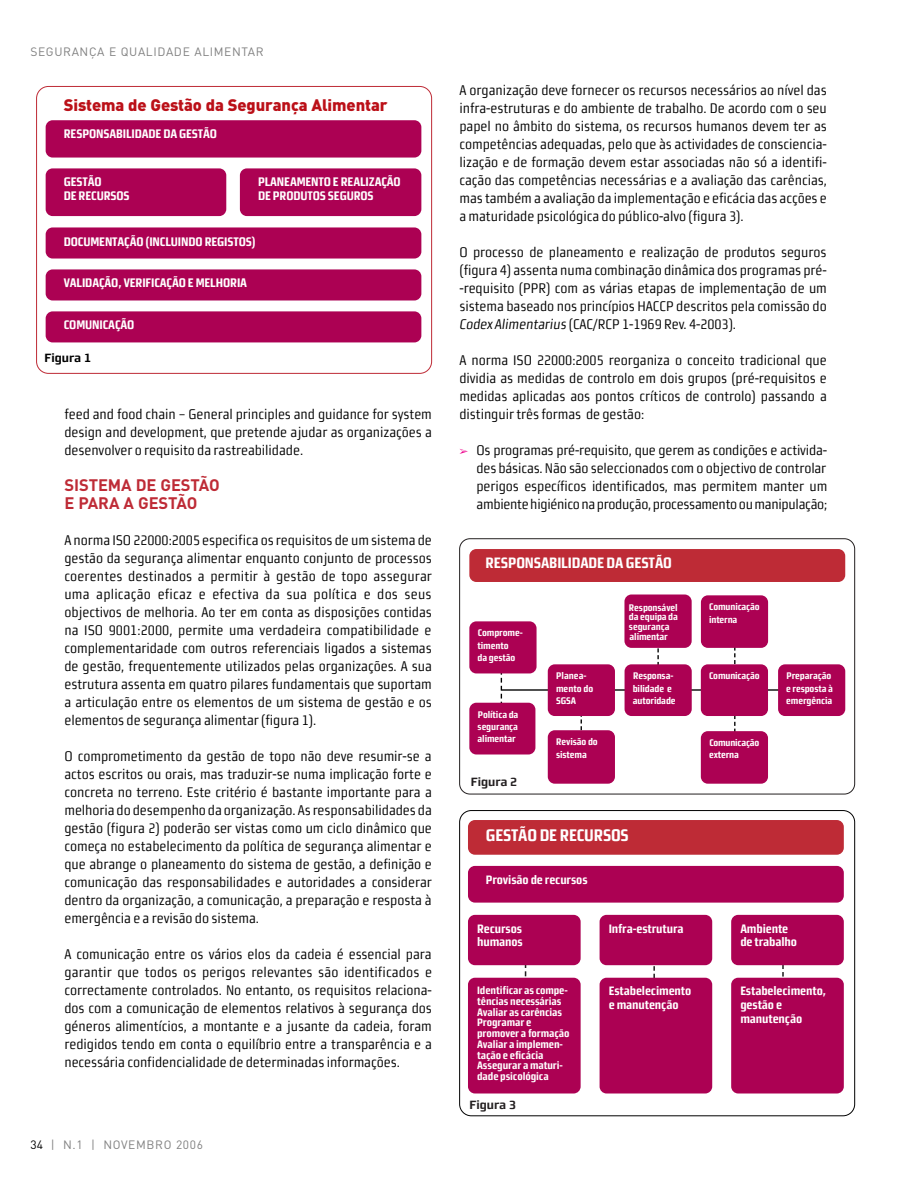
<style>
.page{position:relative;width:918px;height:1188px;background:#fff}
.page>*{position:absolute;margin:0;border:0;box-sizing:border-box;transform-origin:0 0}
.t1{font:700 16.8px "Morgan Sn Cn Lining";letter-spacing:-.01em;color:#fff}
.t2{font:900 16.5px "DIN";letter-spacing:-.005em;color:#bb1018}
.t3{font:700 16.5px/18px "DIN";letter-spacing:-.005em;color:#be2b36}
.t4{font:700 15.15px "Morgan Sn Cn Lining";letter-spacing:-.01em;color:#fff}
.t5{font:13.95px/18px "Morgan Sn Cn Lining";letter-spacing:-.005em;color:#000;text-align:justify}
.t6{font:700 12.45px/14px "Morgan Sn Cn Lining";letter-spacing:-.01em;color:#fff}
.t7{font:700 12.15px/13.8px "Morgan Sn Cn Lining";letter-spacing:-.01em;color:#fff}
.t8{font:12px "DIN";letter-spacing:.05em;color:#808080}
.t9{font:700 12px "Morgan Sn Lining";letter-spacing:-.005em;color:#231f20}
.t10{font:700 12px "Morgan Sn Lining";letter-spacing:-.005em;color:#000}
.t11{font:700 10.65px/10.6px "Morgan Sn Cn Lining";letter-spacing:-.01em;color:#fff}
.t12{font:700 9.6px/12.3px "Morgan Sn Cn Lining";letter-spacing:-.01em;color:#fff}
.s1{color:#000}
.s2{font-style:italic}
.s3{color:#ed028c}
</style>
<div class="page">
<div style="left:36px;top:86px;width:396px;height:288px;border:1px solid #be2b36;border-radius:12px"></div>
<div style="left:459px;top:810px;width:396px;height:306px;border:1px solid #000;border-radius:12px"></div>
<svg style="left:653px;top:966px;width:2px;height:12px"></svg>
<svg style="left:782px;top:965px;width:2px;height:13px"></svg>
<div style="left:459px;top:539px;width:396px;height:255px;border:1px solid #231f20;border-radius:10px"></div>
<div style="left:46px;top:120px;width:375px;height:38px;background:#ac0153;border-radius:7px"></div>
<div style="left:468px;top:866px;width:376px;height:37px;background:#ac0153;border-radius:7px"></div>
<div style="left:46px;top:311px;width:375px;height:31px;background:#ac0153;border-radius:7px"></div>
<div style="left:46px;top:269px;width:375px;height:31px;background:#ac0153;border-radius:7px"></div>
<div style="left:46px;top:227px;width:375px;height:32px;background:#ac0153;border-radius:7px"></div>
<div style="left:46px;top:168px;width:180px;height:48px;background:#ac0153;border-radius:7px"></div>
<div style="left:240px;top:168px;width:181px;height:48px;background:#ac0153;border-radius:7px"></div>
<div style="left:468px;top:978px;width:113px;height:116px;background:#ac0153;border-radius:7px"></div>
<div style="left:600px;top:978px;width:112px;height:116px;background:#ac0153;border-radius:7px"></div>
<div style="left:731px;top:978px;width:113px;height:116px;background:#ac0153;border-radius:7px"></div>
<div style="left:468px;top:915px;width:113px;height:50px;background:#ac0153;border-radius:7px"></div>
<div style="left:600px;top:915px;width:112px;height:50px;background:#ac0153;border-radius:7px"></div>
<div style="left:731px;top:915px;width:113px;height:50px;background:#ac0153;border-radius:7px"></div>
<div style="left:468px;top:820px;width:376px;height:35px;background:#be2b36;border-radius:7px"></div>
<svg style="left:657px;top:648px;width:2px;height:16px"></svg>
<svg style="left:734px;top:716px;width:1px;height:15px"></svg>
<svg style="left:734px;top:648px;width:1px;height:16px"></svg>
<svg style="left:501px;top:673px;width:1px;height:30px"></svg>
<hr style="left:502px;top:689px;width:302px;height:2px;background:#000">
<div style="left:469px;top:549px;width:376px;height:33px;background:#be2b36;border-radius:7px"></div>
<div style="left:469px;top:621px;width:68px;height:52px;background:#ac0153;border-radius:7px"></div>
<div style="left:469px;top:703px;width:66px;height:51px;background:#ac0153;border-radius:7px"></div>
<div style="left:624px;top:595px;width:68px;height:53px;background:#ac0153;border-radius:7px"></div>
<div style="left:701px;top:595px;width:67px;height:53px;background:#ac0153;border-radius:7px"></div>
<div style="left:548px;top:664px;width:67px;height:52px;background:#ac0153;border-radius:7px"></div>
<div style="left:625px;top:664px;width:67px;height:52px;background:#ac0153;border-radius:7px"></div>
<div style="left:701px;top:664px;width:67px;height:52px;background:#ac0153;border-radius:7px"></div>
<div style="left:778px;top:664px;width:67px;height:52px;background:#ac0153;border-radius:7px"></div>
<div style="left:548px;top:730px;width:67px;height:54px;background:#ac0153;border-radius:7px"></div>
<div style="left:701px;top:731px;width:67px;height:53px;background:#ac0153;border-radius:7px"></div>
<p class="t8" style="left:30px;top:47px;width:235px">SEGURANÇA E QUALIDADE ALIMENTAR</p>
<p class="t2" style="left:64px;top:99px;width:325px">Sistema de Gestão da Segurança Alimentar</p>
<p class="t6" style="left:64px;top:128px;width:155px">RESPONSABILIDADE DA GESTÃO</p>
<p class="t6" style="left:64px;top:176px;width:67px">GESTÃO<br>DE RECURSOS</p>
<p class="t6" style="left:258px;top:176px;width:144px">PLANEAMENTO E REALIZAÇÃO<br>DE PRODUTOS SEGUROS</p>
<p class="t6" style="left:64px;top:236px;width:193px">DOCUMENTAÇÃO (INCLUINDO REGISTOS)</p>
<p class="t6" style="left:64px;top:278px;width:185px">VALIDAÇÃO, VERIFICAÇÃO E MELHORIA</p>
<p class="t6" style="left:64px;top:319px;width:72px">COMUNICAÇÃO</p>
<p class="t10" style="left:45px;top:354px;width:48px">Figura 1</p>
<p class="t5" style="left:64px;top:406px;width:369px">feed and food chain – General principles and guidance for system design and development, que pretende ajudar as organizações a desenvolver o requisito da rastreabilidade.</p>
<p class="t3" style="left:64px;top:478px;width:157px">SISTEMA DE GESTÃO<br>E PARA A GESTÃO</p>
<p class="t5" style="left:64px;top:532px;width:369px">A norma ISO 22000:2005 especifica os requisitos de um sistema de gestão da segurança alimentar enquanto conjunto de processos coerentes destinados a permitir à gestão de topo assegurar uma aplicação eficaz e efectiva da sua política e dos seus objectivos de melhoria. Ao ter em conta as disposições contidas na ISO 9001:2000, permite uma verdadeira compatibilidade e complementaridade com outros referenciais ligados a sistemas de gestão, frequentemente utilizados pelas organizações. A sua estrutura assenta em quatro pilares fundamentais que suportam a articulação entre os elementos de um sistema de gestão e os elementos de segurança alimentar (figura 1).</p>
<p class="t5" style="left:64px;top:748px;width:369px">O comprometimento da gestão de topo não deve resumir-se a actos escritos ou orais, mas traduzir-se numa implicação forte e concreta no terreno. Este critério é bastante importante para a melhoria do desempenho da organização. As responsabilidades da gestão (figura 2) poderão ser vistas como um ciclo dinâmico que começa no estabelecimento da política de segurança alimentar e que abrange o planeamento do sistema de gestão, a definição e comunicação das responsabilidades e autoridades a considerar dentro da organização, a comunicação, a preparação e resposta à emergência e a revisão do sistema.</p>
<p class="t5" style="left:64px;top:946px;width:369px">A comunicação entre os vários elos da cadeia é essencial para garantir que todos os perigos relevantes são identificados e correctamente controlados. No entanto, os requisitos relaciona&shy;dos com a comunicação de elementos relativos à segurança dos géneros alimentícios, a montante e a jusante da cadeia, foram redigidos tendo em conta o equilíbrio entre a transparência e a necessária confidencialidade de determinadas informações.</p>
<p class="t8" style="left:30px;top:1140px;width:174px"><span class="s1">34</span> | N.1 | NOVEMBRO 2006</p>
<p class="t5" style="left:459px;top:82px;width:369px">A organização deve fornecer os recursos necessários ao nível das infra-estruturas e do ambiente de trabalho. De acordo com o seu papel no âmbito do sistema, os recursos humanos devem ter as competências adequadas, pelo que às actividades de consciencia&shy;lização e de formação devem estar associadas não só a identifi&shy;cação das competências necessárias e a avaliação das carências, mas também a avaliação da implementação e eficácia das acções e a maturidade psicológica do público-alvo (figura 3).</p>
<p class="t5" style="left:459px;top:244px;width:369px">O processo de planeamento e realização de produtos seguros (figura 4) assenta numa combinação dinâmica dos programas pré--requisito (PPR) com as várias etapas de implementação de um sistema baseado nos princípios HACCP descritos pela comissão do <span class="s2">Codex Alimentarius</span> (CAC/RCP 1-1969 Rev. 4-2003).</p>
<p class="t5" style="left:459px;top:352px;width:369px">A norma ISO 22000:2005 reorganiza o conceito tradicional que dividia as medidas de controlo em dois grupos (pré-requisitos e medidas aplicadas aos pontos críticos de controlo) passando a distinguir três formas de gestão:</p>
<p class="t5" style="left:476px;top:442px;width:352px;text-indent:-17px"><span class="s3">➢</span> Os programas pré-requisito, que gerem as condições e activida&shy;des básicas. Não são seleccionados com o objectivo de controlar perigos específicos identificados, mas permitem manter um ambiente higiénico na produção, processamento ou manipulação;</p>
<p class="t4" style="left:486px;top:557px;width:188px">RESPONSABILIDADE DA GESTÃO</p>
<p class="t12" style="left:478px;top:628px;width:47px">Comprome&shy;timento<br>da gestão</p>
<p class="t12" style="left:478px;top:709px;width:42px;text-align:justify">Política da segurança alimentar</p>
<p class="t9" style="left:471px;top:777px;width:48px">Figura 2</p>
<p class="t12" style="left:629px;top:604px;width:51px;line-height:9.6px">Responsável da equipa da segurança alimentar</p>
<p class="t12" style="left:709px;top:602px;width:52px">Comunicação interna</p>
<p class="t12" style="left:556px;top:671px;width:39px">Planea&shy;mento do<br>SGSA</p>
<p class="t12" style="left:633px;top:671px;width:44px">Responsa&shy;bilidade e autoridade</p>
<p class="t12" style="left:709px;top:671px;width:52px">Comunicação</p>
<p class="t12" style="left:786px;top:671px;width:48px">Preparação e resposta à emergência</p>
<p class="t12" style="left:556px;top:737px;width:43px">Revisão do sistema</p>
<p class="t12" style="left:709px;top:738px;width:52px">Comunicação externa</p>
<p class="t1" style="left:486px;top:829px;width:145px">GESTÃO DE RECURSOS</p>
<p class="t7" style="left:486px;top:874px;width:103px">Provisão de recursos</p>
<p class="t7" style="left:477px;top:923px;width:47px">Recursos humanos</p>
<p class="t7" style="left:609px;top:923px;width:76px">Infra-estrutura</p>
<p class="t7" style="left:740px;top:923px;width:58px">Ambiente de trabalho</p>
<p class="t11" style="left:477px;top:986px;width:94px">Identificar as compe&shy;tências necessárias<br>Avaliar as carências<br>Programar e promover a formação<br>Avaliar a implemen&shy;tação e eficácia<br>Assegurar a maturi&shy;dade psicológica</p>
<p class="t7" style="left:609px;top:986px;width:84px">Estabelecimento e manutenção</p>
<p class="t7" style="left:740px;top:986px;width:87px">Estabelecimento, gestão e manutenção</p>
<p class="t9" style="left:470px;top:1100px;width:48px">Figura 3</p>
</div>
